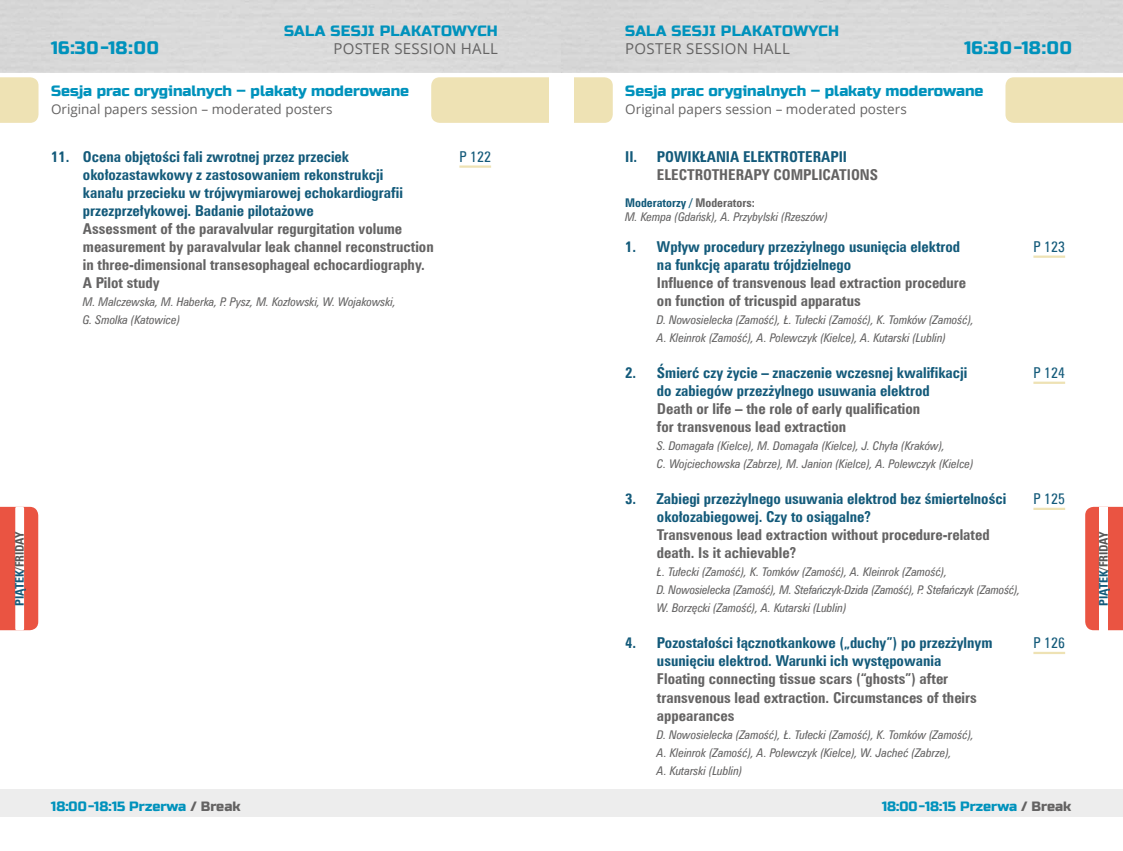
<style>
.page{position:relative;width:1123px;height:851px;background:#fff}
.page>*{position:absolute;margin:0;border:0;box-sizing:border-box;transform-origin:0 0}
.t1{font:18px "Russo One";letter-spacing:.025em;color:#0092bc}
.t2{font:15px/18px "Zurich Cn EU Bold";color:#135a7a}
.t3{font:15px/18px "Zurich Cn EU Bold";color:#646363}
.t4{font:15px "Russo One";color:#0092bc}
.t5{font:15px "Russo One";letter-spacing:.02em;color:#0092bc}
.t6{font:15px "Open Sans";letter-spacing:.02em;color:#646363}
.t7{font:15px "Zurich Cn EU Normal";color:#135a7a}
.t8{font:13.5px "Open Sans";color:#646363}
.t9{font:13.5px "Russo One";color:#0092bc}
.t10{font:12px/18px "Zurich Cn EU Italic";color:#646363}
.t11{font:12px "Zurich Cn EU Bold";letter-spacing:-.01em;color:#575756}
.t12{font:12px "Zurich Cn EU Bold";color:#135a7a}
.s1{color:#646363}
.s2{color:#135a7a}
</style>
<div class="page">
<div style="left:0;top:789px;width:561px;height:27px;background:#ededed"></div>
<div style="left:561px;top:789px;width:562px;height:27px;background:#ededed"></div>
<div style="left:0;top:506px;width:38px;height:125px;background:#ea5442"></div>
<div style="left:15px;top:506px;width:9px;height:124px;background:#fff;border-radius:2px"></div>
<svg style="left:1085px;top:506px;width:38px;height:125px"></svg>
<div style="left:561px;top:0;width:562px;height:72px;background:#d9d9d9"></div>
<div style="left:0;top:77px;width:38px;height:46px;background:#eee2b4"></div>
<div style="left:574px;top:77px;width:38px;height:46px;background:#eee2b4"></div>
<div style="left:431px;top:77px;width:118px;height:46px;background:#eee2b4"></div>
<div style="left:1005px;top:77px;width:118px;height:46px;background:#eee2b4"></div>
<hr style="left:459px;top:165px;width:32px;height:3px;background:#eee2b4">
<hr style="left:1033px;top:255px;width:32px;height:3px;background:#eee2b4">
<hr style="left:1033px;top:381px;width:32px;height:3px;background:#eee2b4">
<hr style="left:1033px;top:507px;width:32px;height:3px;background:#eee2b4">
<hr style="left:1033px;top:651px;width:32px;height:3px;background:#eee2b4">
<h1 class="t1" style="left:51px;top:37px;width:109px">16:30-18:00</h1>
<p class="t5" style="left:284px;top:22px;width:215px">SALA SESJI PLAKATOWYCH</p>
<p class="t6" style="left:333px;top:38px;width:166px">POSTER SESSION HALL</p>
<p class="t5" style="left:625px;top:22px;width:215px">SALA SESJI PLAKATOWYCH</p>
<p class="t6" style="left:625px;top:38px;width:166px">POSTER SESSION HALL</p>
<h1 class="t1" style="left:964px;top:37px;width:109px">16:30-18:00</h1>
<p class="t4" style="left:51px;top:82px;width:360px">Sesja prac oryginalnych – plakaty moderowane</p>
<p class="t8" style="left:51px;top:99px;width:283px">Original papers session – moderated posters</p>
<p class="t4" style="left:625px;top:82px;width:360px">Sesja prac oryginalnych – plakaty moderowane</p>
<p class="t8" style="left:625px;top:99px;width:283px">Original papers session – moderated posters</p>
<p class="t2" style="left:83px;top:148px;width:321px;text-indent:-32px">11. Ocena objętości fali zwrotnej przez przeciek okołozastawkowy z zastosowaniem rekonstrukcji kanału przecieku w trójwymiarowej echokardiografii przezprzełykowej. Badanie pilotażowe</p>
<p class="t3" style="left:83px;top:220px;width:352px">Assessment of the paravalvular regurgitation volume measurement by paravalvular leak channel reconstruction in three-dimensional transesophageal echocardiography.<br>A Pilot study</p>
<p class="t10" style="left:83px;top:293px;width:314px">M. Malczewska, M. Haberka, P. Pysz, M. Kozłowski, W. Wojakowski,<br>G. Smolka (Katowice)</p>
<p class="t2" style="left:657px;top:148px;width:191px">POWIKŁANIA ELEKTROTERAPII</p>
<p class="t3" style="left:657px;top:166px;width:223px">ELECTROTHERAPY COMPLICATIONS</p>
<p class="t12" style="left:625px;top:195px;width:131px">Moderatorzy / <span class="s1">Moderators:</span></p>
<p class="t10" style="left:625px;top:208px;width:204px">M. Kempa (Gdańsk), A. Przybylski (Rzeszów)</p>
<p class="t2" style="left:657px;top:238px;width:305px;text-indent:-32px">1. Wpływ procedury przezżylnego usunięcia elektrod na funkcję aparatu trójdzielnego</p>
<p class="t3" style="left:657px;top:274px;width:311px">Influence of transvenous lead extraction procedure on function of tricuspid apparatus</p>
<p class="t10" style="left:657px;top:311px;width:318px">D. Nowosielecka (Zamość), Ł. Tułecki (Zamość), K. Tomków (Zamość),<br>A. Kleinrok (Zamość), A. Polewczyk (Kielce), A. Kutarski (Lublin)</p>
<p class="t2" style="left:625px;top:364px;width:344px;text-align:center">2. Śmierć czy życie – znaczenie wczesnej kwalifikacji do zabiegów przezżylnego usuwania elektrod</p>
<p class="t3" style="left:657px;top:400px;width:265px">Death or life – the role of early qualification for transvenous lead extraction</p>
<p class="t10" style="left:657px;top:437px;width:318px">S. Domagała (Kielce), M. Domagała (Kielce), J. Chyła (Kraków),<br>C. Wojciechowska (Zabrze), M. Janion (Kielce), A. Polewczyk (Kielce)</p>
<p class="t2" style="left:657px;top:490px;width:351px;text-indent:-32px">3. Zabiegi przezżylnego usuwania elektrod bez śmiertelności okołozabiegowej. Czy to osiągalne?</p>
<p class="t3" style="left:657px;top:526px;width:334px">Transvenous lead extraction without procedure-related death. Is it achievable?</p>
<p class="t10" style="left:657px;top:563px;width:365px">Ł. Tułecki (Zamość), K. Tomków (Zamość), A. Kleinrok (Zamość),<br>D. Nowosielecka (Zamość), M. Stefańczyk-Dzida (Zamość), P. Stefańczyk (Zamość),<br>W. Borzęcki (Zamość), A. Kutarski (Lublin)</p>
<p class="t2" style="left:657px;top:634px;width:337px;text-indent:-32px">4. Pozostałości łącznotkankowe („duchy”) po przezżylnym usunięciu elektrod. Warunki ich występowania</p>
<p class="t3" style="left:657px;top:670px;width:321px">Floating connecting tissue scars (“ghosts”) after transvenous lead extraction. Circumstances of theirs appearances</p>
<p class="t10" style="left:657px;top:725px;width:318px">D. Nowosielecka (Zamość), Ł. Tułecki (Zamość), K. Tomków (Zamość),<br>A. Kleinrok (Zamość), A. Polewczyk (Kielce), W. Jacheć (Zabrze),<br>A. Kutarski (Lublin)</p>
<p class="t2" style="left:625px;top:148px;width:14px">II.</p>
<p class="t7" style="left:459px;top:148px;width:33px">P 122</p>
<p class="t7" style="left:1033px;top:238px;width:33px">P 123</p>
<p class="t7" style="left:1033px;top:364px;width:33px">P 124</p>
<p class="t7" style="left:1033px;top:490px;width:33px">P 125</p>
<p class="t11" style="left:12px;top:606px;width:76px;rotate:-90deg"><span class="s2">PIĄTEK</span>/FRIDAY</p>
<p class="t11" style="left:1096px;top:605px;width:76px;rotate:-90deg"><span class="s2">PIĄTEK</span>/FRIDAY</p>
<p class="t7" style="left:1033px;top:634px;width:33px">P 126</p>
<p class="t9" style="left:51px;top:797px;width:191px">18:00-18:15 Przerwa <span class="s1">/ Break</span></p>
<p class="t9" style="left:881px;top:797px;width:191px">18:00-18:15 Przerwa <span class="s1">/ Break</span></p>
</div>
